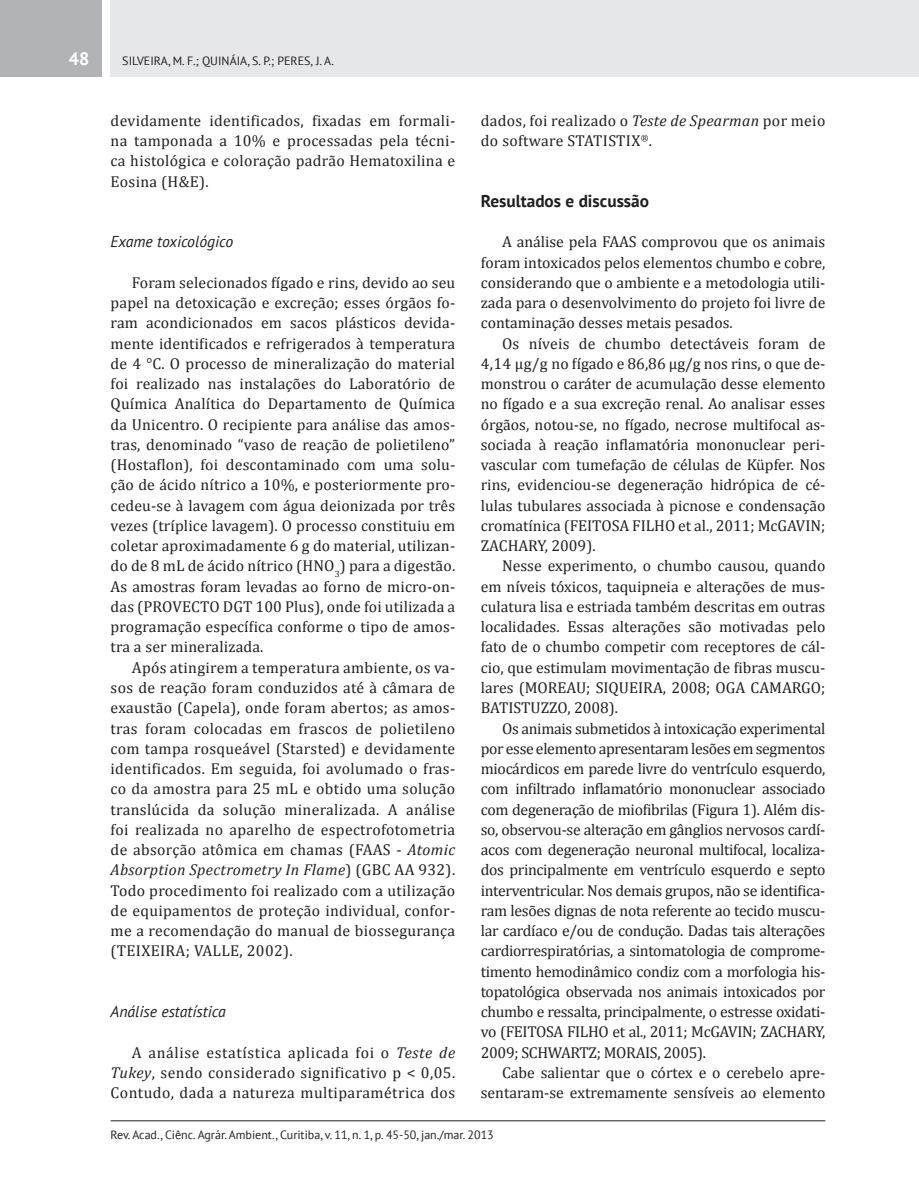
<style>
.page{position:relative;width:919px;height:1191px;background:#fff}
.page>*{position:absolute;margin:0;border:0;box-sizing:border-box;transform-origin:0 0}
.t1{font:700 18px "PT Sans";color:#fff}
.Título_1{font:700 17.25px "PT Sans";color:#231f20}
.Corpo_de_texto{font:15.75px/20.2px "Cambria";color:#231f20;text-align:justify}
.Corpo_de_texto-2{font:15.75px/20.2px "Cambria";letter-spacing:.02em;color:#231f20}
.Título_2{font:italic 15.75px "PT Sans";color:#231f20}
.t2{font:12px "PT Sans";color:#231f20}
.s1{font-style:italic}
</style>
<div class="page">
<div style="left:111px;top:0;width:807px;height:77px;background:#e6e7e9"></div>
<div style="left:0;top:0;width:102px;height:77px;background:#b2b3b7"></div>
<hr style="left:111px;top:1120px;width:714px;height:1px;background:#231f20">
<p class="t1" style="left:69px;top:47px;width:22px">48</p>
<p class="t2" style="left:122px;top:53px;width:213px">SILVEIRA, M. F.; QUINÁIA, S. P.; PERES, J. A.</p>
<p class="Corpo_de_texto" style="left:111px;top:110px;width:346px">devidamente identificados, fixadas em formali&shy;na tamponada a 10% e processadas pela técni&shy;ca histológica e coloração padrão Hematoxilina e Eosina (H&amp;E).</p>
<p class="Título_2" style="left:111px;top:232px;width:124px">Exame toxicológico</p>
<p class="Corpo_de_texto" style="left:111px;top:272px;width:346px;text-indent:21px">Foram selecionados fígado e rins, devido ao seu papel na detoxicação e excreção; esses órgãos fo&shy;ram acondicionados em sacos plásticos devida&shy;mente identificados e refrigerados à temperatura de 4 °C. O processo de mineralização do material foi realizado nas instalações do Laboratório de Química Analítica do Departamento de Química da Unicentro. O recipiente para análise das amos&shy;tras, denominado “vaso de reação de polietileno” (Hostaflon), foi descontaminado com uma solu&shy;ção de ácido nítrico a 10%, e posteriormente pro&shy;cedeu-se à lavagem com água deionizada por três vezes (tríplice lavagem). O processo constituiu em coletar aproximadamente 6 g do material, utilizan&shy;do de 8 mL de ácido nítrico (HNO<sub>3</sub>) para a digestão.<br>As amostras foram levadas ao forno de micro-on&shy;das (PROVECTO DGT 100 Plus), onde foi utilizada a programação específica conforme o tipo de amos&shy;tra a ser mineralizada.</p>
<p class="Corpo_de_texto" style="left:111px;top:657px;width:346px;text-indent:21px">Após atingirem a temperatura ambiente, os va&shy;sos de reação foram conduzidos até à câmara de exaustão (Capela), onde foram abertos; as amos&shy;tras foram colocadas em frascos de polietileno com tampa rosqueável (Starsted) e devidamente identificados. Em seguida, foi avolumado o fras&shy;co da amostra para 25 mL e obtido uma solução translúcida da solução mineralizada. A análise foi realizada no aparelho de espectrofotometria de absorção atômica em chamas (FAAS - <span class="s1">Atomic Absorption Spectrometry In Flame</span>) (GBC AA 932).<br>Todo procedimento foi realizado com a utilização de equipamentos de proteção individual, confor&shy;me a recomendação do manual de biossegurança (TEIXEIRA; VALLE, 2002).</p>
<p class="Título_2" style="left:111px;top:1001px;width:117px">Análise estatística</p>
<p class="Corpo_de_texto" style="left:111px;top:1042px;width:346px;text-indent:21px">A análise estatística aplicada foi o <span class="s1">Teste de Tukey</span>, sendo considerado significativo p &lt; 0,05.<br>Contudo, dada a natureza multiparamétrica dos</p>
<p class="Corpo_de_texto-2" style="left:480px;top:110px;width:346px">dados, foi realizado o <span class="s1">Teste de Spearman</span> por meio do software STATISTIX<sup>®</sup>.</p>
<p class="Título_1" style="left:480px;top:189px;width:170px">Resultados e discussão</p>
<p class="Corpo_de_texto" style="left:480px;top:232px;width:346px;text-indent:21px">A análise pela FAAS comprovou que os animais foram intoxicados pelos elementos chumbo e cobre, considerando que o ambiente e a metodologia utili&shy;zada para o desenvolvimento do projeto foi livre de contaminação desses metais pesados.</p>
<p class="Corpo_de_texto" style="left:480px;top:333px;width:346px;text-indent:21px">Os níveis de chumbo detectáveis foram de 4,14 µg/g no fígado e 86,86 µg/g nos rins, o que de&shy;monstrou o caráter de acumulação desse elemento no fígado e a sua excreção renal. Ao analisar esses órgãos, notou-se, no fígado, necrose multifocal as&shy;sociada à reação inflamatória mononuclear peri&shy;vascular com tumefação de células de Küpfer. Nos rins, evidenciou-se degeneração hidrópica de cé&shy;lulas tubulares associada à picnose e condensação cromatínica (FEITOSA FILHO et al., 2011; McGAVIN; ZACHARY, 2009).</p>
<p class="Corpo_de_texto" style="left:480px;top:556px;width:346px;text-indent:21px">Nesse experimento, o chumbo causou, quando em níveis tóxicos, taquipneia e alterações de mus&shy;culatura lisa e estriada também descritas em outras localidades. Essas alterações são motivadas pelo fato de o chumbo competir com receptores de cál&shy;cio, que estimulam movimentação de fibras muscu&shy;lares (MOREAU; SIQUEIRA, 2008; OGA CAMARGO; BATISTUZZO, 2008).</p>
<p class="Corpo_de_texto" style="left:480px;top:718px;width:346px;text-indent:21px">Os animais submetidos à intoxicação experimental por esse elemento apresentaram lesões em segmentos miocárdicos em parede livre do ventrículo esquerdo, com infiltrado inflamatório mononuclear associado com degeneração de miofibrilas (Figura 1). Além dis&shy;so, observou-se alteração em gânglios nervosos cardí&shy;acos com degeneração neuronal multifocal, localiza&shy;dos principalmente em ventrículo esquerdo e septo interventricular. Nos demais grupos, não se identifica&shy;ram lesões dignas de nota referente ao tecido muscu&shy;lar cardíaco e/ou de condução. Dadas tais alterações cardiorrespiratórias, a sintomatologia de comprome&shy;timento hemodinâmico condiz com a morfologia his&shy;topatológica observada nos animais intoxicados por chumbo e ressalta, principalmente, o estresse oxidati&shy;vo (FEITOSA FILHO et al., 2011; McGAVIN; ZACHARY, 2009; SCHWARTZ; MORAIS, 2005).</p>
<p class="Corpo_de_texto" style="left:480px;top:1062px;width:346px;text-align:right">Cabe salientar que o córtex e o cerebelo apre&shy;sentaram-se extremamente sensíveis ao elemento</p>
<p class="t2" style="left:111px;top:1126px;width:384px">Rev. Acad., Ciênc. Agrár. Ambient., Curitiba, v. 11, n. 1, p. 45-50, jan./mar. 2013</p>
</div>
